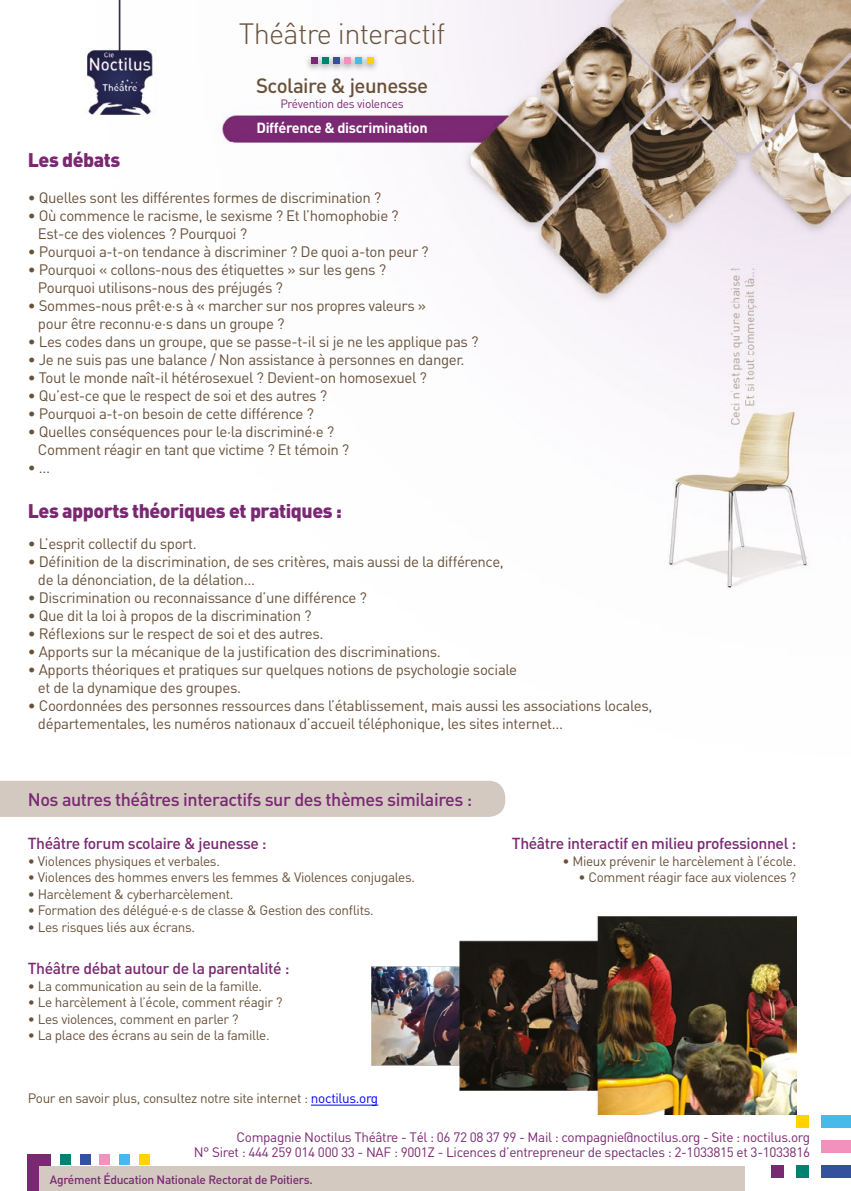
<style>
.page{position:relative;width:851px;height:1191px;background:#fff}
.page>*{position:absolute;margin:0;border:0;box-sizing:border-box;transform-origin:0 0}
.t1{font:300 28.95px "DIN";letter-spacing:-.025em;color:#69513a}
.t2{font:500 20.4px "DIN";letter-spacing:-.025em;color:#69513a}
.t3{font:900 19.5px "DIN";letter-spacing:-.025em;color:#7a2872}
.t4{font:500 18px "DIN";letter-spacing:-.025em;color:#7a2872}
.t5{font:500 15.75px "DIN";letter-spacing:-.025em;color:#7a2872}
.t6{font:15px/18px "DIN";letter-spacing:-.025em;color:#69513a}
.t7{font:700 14.55px "DIN";letter-spacing:-.025em;color:#fff}
.t8{font:13.5px "DIN";letter-spacing:-.025em;color:#69513a}
.t9{font:13.5px/15px "DIN";letter-spacing:-.025em;color:#7a2872;text-align:right}
.t10{font:500 12px "DIN";letter-spacing:-.025em;color:#7a2872}
.t11{font:11.85px "DIN";letter-spacing:-.025em;color:#7a2872}
.s1{color:#00f}
</style>
<div class="page">
<img style="left:27px;top:0;width:823px;height:1190px">
<div style="left:796px;top:1114px;width:12px;height:13px;background:#ffd300"></div>
<div style="left:821px;top:1114px;width:29px;height:13px;background:#47baec"></div>
<div style="left:821px;top:1140px;width:29px;height:12px;background:#f191bc"></div>
<div style="left:821px;top:1165px;width:29px;height:13px;background:#34519f"></div>
<div style="left:796px;top:1165px;width:12px;height:13px;background:#008270"></div>
<div style="left:770px;top:1165px;width:13px;height:13px;background:#7a2872"></div>
<div style="left:139px;top:1154px;width:10px;height:10px;background:#ffd300"></div>
<div style="left:119px;top:1154px;width:11px;height:10px;background:#47baec"></div>
<div style="left:99px;top:1154px;width:11px;height:10px;background:#f191bc"></div>
<div style="left:80px;top:1154px;width:10px;height:10px;background:#34519f"></div>
<div style="left:60px;top:1154px;width:11px;height:10px;background:#008270"></div>
<div style="left:28px;top:1154px;width:23px;height:37px;background:#7a2872"></div>
<div style="left:39px;top:1166px;width:705px;height:25px;background:#d3c9c1"></div>
<div style="left:303px;top:52px;width:77px;height:21px;background:#000;opacity:.5"></div>
<svg style="left:367px;top:58px;width:6px;height:6px"></svg>
<div style="left:355px;top:58px;width:7px;height:6px;background:#47baec"></div>
<div style="left:344px;top:58px;width:7px;height:6px;background:#f191bc"></div>
<svg style="left:311px;top:58px;width:28px;height:6px"></svg>
<hr style="left:311px;top:1104px;width:67px;height:1px;background:#00f">
<div style="left:0;top:780px;width:505px;height:37px;background:#d3c9c1"></div>
<img style="left:372px;top:916px;width:424px;height:198px">
<h1 class="t1" style="left:239px;top:16px;width:208px">Théâtre interactif</h1>
<h2 class="t2" style="left:256px;top:73px;width:173px">Scolaire &amp; jeunesse</h2>
<p class="t11" style="left:280px;top:97px;width:125px">Prévention des violences</p>
<p class="t7" style="left:256px;top:118px;width:173px">Différence &amp; discrimination</p>
<h3 class="t3" style="left:28px;top:147px;width:94px">Les débats</h3>
<p class="t6" style="left:28px;top:189px;width:355px">• Quelles sont les différentes formes de discrimination ?</p>
<p class="t6" style="left:38px;top:207px;width:362px;text-indent:-10px">• Où commence le racisme, le sexisme ? Et l’homophobie ?<br>Est-ce des violences ? Pourquoi ?</p>
<p class="t6" style="left:28px;top:243px;width:402px">• Pourquoi a-t-on tendance à discriminer ? De quoi a-ton peur ?</p>
<p class="t6" style="left:38px;top:261px;width:349px;text-indent:-10px">• Pourquoi « collons-nous des étiquettes » sur les gens ?<br>Pourquoi utilisons-nous des préjugés ?</p>
<p class="t6" style="left:38px;top:297px;width:389px;text-indent:-10px">• Sommes-nous prêt·e·s à « marcher sur nos propres valeurs » pour être reconnu·e·s dans un groupe ?</p>
<p class="t6" style="left:28px;top:333px;width:452px">• Les codes dans un groupe, que se passe-t-il si je ne les applique pas ?</p>
<p class="t6" style="left:28px;top:351px;width:438px">• Je ne suis pas une balance / Non assistance à personnes en danger.</p>
<p class="t6" style="left:28px;top:369px;width:400px">• Tout le monde naît-il hétérosexuel ? Devient-on homosexuel ?</p>
<p class="t6" style="left:28px;top:387px;width:301px">• Qu’est-ce que le respect de soi et des autres ?</p>
<p class="t6" style="left:28px;top:405px;width:287px">• Pourquoi a-t-on besoin de cette différence ?</p>
<p class="t6" style="left:38px;top:423px;width:313px;text-indent:-10px">• Quelles conséquences pour le·la discriminé·e ?<br>Comment réagir en tant que victime ? Et témoin ?</p>
<p class="t6" style="left:28px;top:459px;width:24px">• …</p>
<h3 class="t3" style="left:28px;top:498px;width:316px">Les apports théoriques et pratiques :</h3>
<p class="t6" style="left:28px;top:534px;width:170px">• L’esprit collectif du sport.</p>
<p class="t6" style="left:38px;top:552px;width:467px;text-indent:-10px">• Définition de la discrimination, de ses critères, mais aussi de la différence, de la dénonciation, de la délation…</p>
<p class="t6" style="left:28px;top:588px;width:340px">• Discrimination ou reconnaissance d’une différence ?</p>
<p class="t6" style="left:28px;top:606px;width:285px">• Que dit la loi à propos de la discrimination ?</p>
<p class="t6" style="left:28px;top:624px;width:297px">• Réflexions sur le respect de soi et des autres.</p>
<p class="t6" style="left:28px;top:642px;width:414px">• Apports sur la mécanique de la justification des discriminations.</p>
<p class="t6" style="left:38px;top:660px;width:480px;text-indent:-10px">• Apports théoriques et pratiques sur quelques notions de psychologie sociale et de la dynamique des groupes.</p>
<p class="t6" style="left:38px;top:696px;width:616px;text-indent:-10px">• Coordonnées des personnes ressources dans l’établissement, mais aussi les associations locales, départementales, les numéros nationaux d’accueil téléphonique, les sites internet…</p>
<p class="t4" style="left:28px;top:788px;width:446px">Nos autres théâtres interactifs sur des thèmes similaires :</p>
<p class="t5" style="left:28px;top:833px;width:240px">Théâtre forum scolaire &amp; jeunesse :</p>
<p class="t8" style="left:28px;top:852px;width:193px">• Violences physiques et verbales.</p>
<p class="t8" style="left:28px;top:869px;width:388px">• Violences des hommes envers les femmes &amp; Violences conjugales.</p>
<p class="t8" style="left:28px;top:885px;width:207px">• Harcèlement &amp; cyberharcèlement.</p>
<p class="t8" style="left:28px;top:902px;width:347px">• Formation des délégué·e·s de classe &amp; Gestion des conflits.</p>
<p class="t8" style="left:28px;top:918px;width:169px">• Les risques liés aux écrans.</p>
<p class="t5" style="left:28px;top:958px;width:263px">Théâtre débat autour de la parentalité :</p>
<p class="t8" style="left:28px;top:977px;width:236px">• La communication au sein de la famille.</p>
<p class="t8" style="left:28px;top:994px;width:256px">• Le harcèlement à l’école, comment réagir ?</p>
<p class="t8" style="left:28px;top:1010px;width:212px">• Les violences, comment en parler ?</p>
<p class="t8" style="left:28px;top:1027px;width:243px">• La place des écrans au sein de la famille.</p>
<p class="t8" style="left:28px;top:1090px;width:352px">Pour en savoir plus, consultez notre site internet : <span class="s1">noctilus.org</span></p>
<p class="t5" style="left:512px;top:833px;width:286px">Théâtre interactif en milieu professionnel :</p>
<p class="t8" style="left:562px;top:852px;width:235px">• Mieux prévenir le harcèlement à l’école.</p>
<p class="t8" style="left:578px;top:869px;width:219px">• Comment réagir face aux violences ?</p>
<p class="t9" style="left:194px;top:1129px;width:617px">Compagnie Noctilus Théâtre - Tél : 06 72 08 37 99 - Mail : compagnie@noctilus.org - Site : noctilus.org<br>N° Siret : 444 259 014 000 33 - NAF : 9001Z - Licences d’entrepreneur de spectacles : 2-1033815 et 3-1033816</p>
<p class="t10" style="left:50px;top:1171px;width:264px">Agrément Éducation Nationale Rectorat de Poitiers.</p>
</div>
